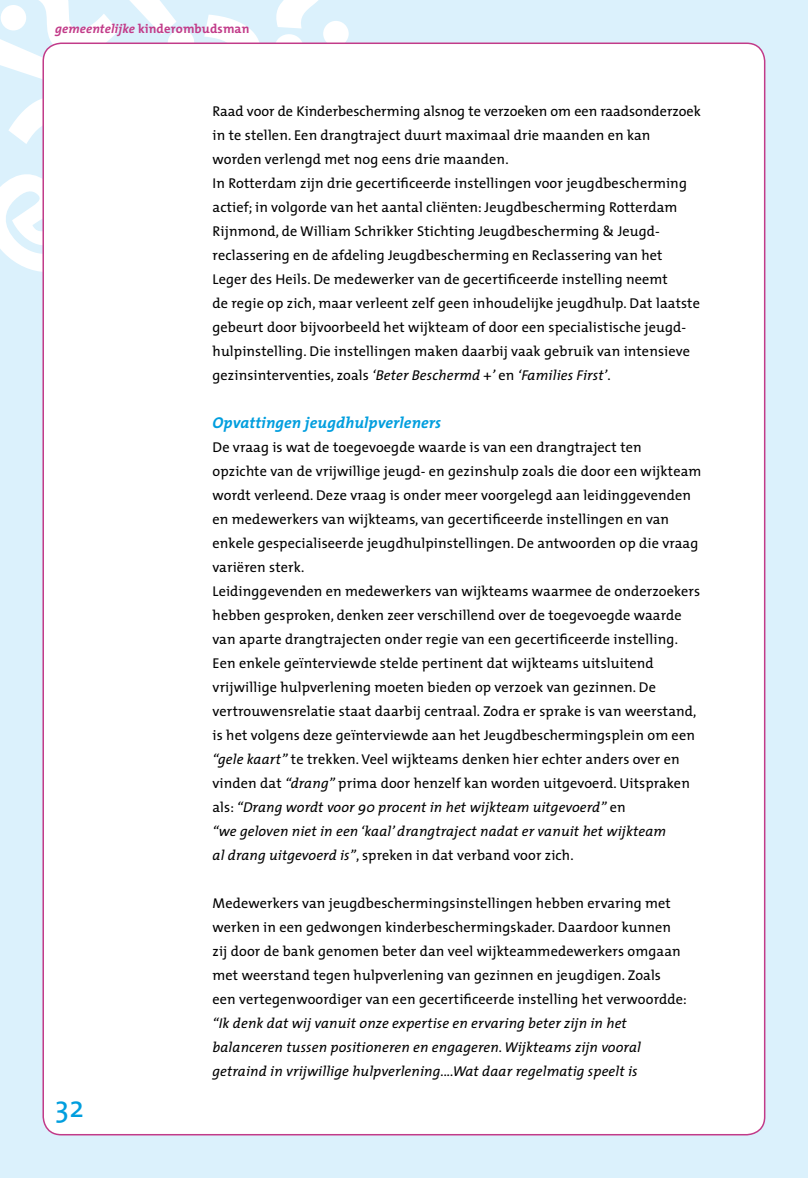
<style>
.page{position:relative;width:808px;height:1178px;background:#dbf1fc}
.page>*{position:absolute;margin:0;border:0;box-sizing:border-box;transform-origin:0 0}
.t1{font:30px "The Mix";color:#009ede}
.t2{font:italic 700 15.75px "The Mix";letter-spacing:.01em;color:#009ede}
.t3{font:14.25px/24px "The Mix";letter-spacing:.01em;color:#000}
.t4{font:italic 14.25px/24px "The Mix";letter-spacing:.01em;color:#000}
.t5{font:700 12.75px "The Mix";letter-spacing:.01em;color:#c23b89}
.s1{font-style:italic}
</style>
<div class="page">
<svg style="left:0;top:0;width:262px;height:272px"></svg>
<div style="left:323px;top:21px;width:26px;height:25px;background:#fff;border-radius:50%"></div>
<svg style="left:269px;top:0;width:61px;height:43px"></svg>
<div style="left:43px;top:43px;width:722px;height:1092px;background:#fff;border-radius:18px"></div>
<p class="t5" style="left:55px;top:18px;width:196px"><span class="s1">gemeentelijke</span> kinderombudsman</p>
<h1 class="t1" style="left:55px;top:1082px;width:30px">32</h1>
<p class="t3" style="left:213px;top:98px;width:490px">Raad voor de Kinderbescherming alsnog te verzoeken om een raadsonderzoek in te stellen. Een drangtraject duurt maximaal drie maanden en kan worden verlengd met nog eens drie maanden.<br>In Rotterdam zijn drie gecertificeerde instellingen voor jeugdbescherming actief; in volgorde van het aantal cliënten: Jeugdbescherming Rotterdam Rijnmond, de William Schrikker Stichting Jeugdbescherming &amp; Jeugd&shy;reclassering en de afdeling Jeugdbescherming en Reclassering van het<br>Leger des Heils. De medewerker van de gecertificeerde instelling neemt<br>de regie op zich, maar verleent zelf geen inhoudelijke jeugdhulp. Dat laatste gebeurt door bijvoorbeeld het wijkteam of door een specialistische jeugd&shy;hulpinstelling. Die instellingen maken daarbij vaak gebruik van intensieve gezinsinterventies, zoals <span class="s1">‘Beter Beschermd +’</span> en <span class="s1">‘Families First’</span>.</p>
<p class="t2" style="left:213px;top:409px;width:230px">Opvattingen jeugdhulpverleners</p>
<p class="t3" style="left:213px;top:434px;width:490px">De vraag is wat de toegevoegde waarde is van een drangtraject ten<br>opzichte van de vrijwillige jeugd- en gezinshulp zoals die door een wijkteam wordt verleend. Deze vraag is onder meer voorgelegd aan leidinggevenden en medewerkers van wijkteams, van gecertificeerde instellingen en van enkele gespecialiseerde jeugdhulpinstellingen. De antwoorden op die vraag variëren sterk.<br>Leidinggevenden en medewerkers van wijkteams waarmee de onderzoekers hebben gesproken, denken zeer verschillend over de toegevoegde waarde van aparte drangtrajecten onder regie van een gecertificeerde instelling.<br>Een enkele geïnterviewde stelde pertinent dat wijkteams uitsluitend vrijwillige hulpverlening moeten bieden op verzoek van gezinnen. De vertrouwensrelatie staat daarbij centraal. Zodra er sprake is van weerstand, is het volgens deze geïnterviewde aan het Jeugdbeschermingsplein om een <span class="s1">“gele kaart”</span> te trekken. Veel wijkteams denken hier echter anders over en vinden dat <span class="s1">“drang”</span> prima door henzelf kan worden uitgevoerd. Uitspraken als: <span class="s1">“Drang wordt voor 90 procent in het wijkteam uitgevoerd”</span> en<br><span class="s1">“we geloven niet in een ‘kaal’ drangtraject nadat er vanuit het wijkteam<br>al drang uitgevoerd is”</span>, spreken in dat verband voor zich.</p>
<p class="t3" style="left:213px;top:890px;width:476px">Medewerkers van jeugdbeschermingsinstellingen hebben ervaring met werken in een gedwongen kinderbeschermingskader. Daardoor kunnen zij door de bank genomen beter dan veel wijkteammedewerkers omgaan met weerstand tegen hulpverlening van gezinnen en jeugdigen. Zoals een vertegenwoordiger van een gecertificeerde instelling het verwoordde:</p>
<p class="t4" style="left:213px;top:1010px;width:430px">“Ik denk dat wij vanuit onze expertise en ervaring beter zijn in het balanceren tussen positioneren en engageren. Wijkteams zijn vooral getraind in vrijwillige hulpverlening....Wat daar regelmatig speelt is</p>
</div>
